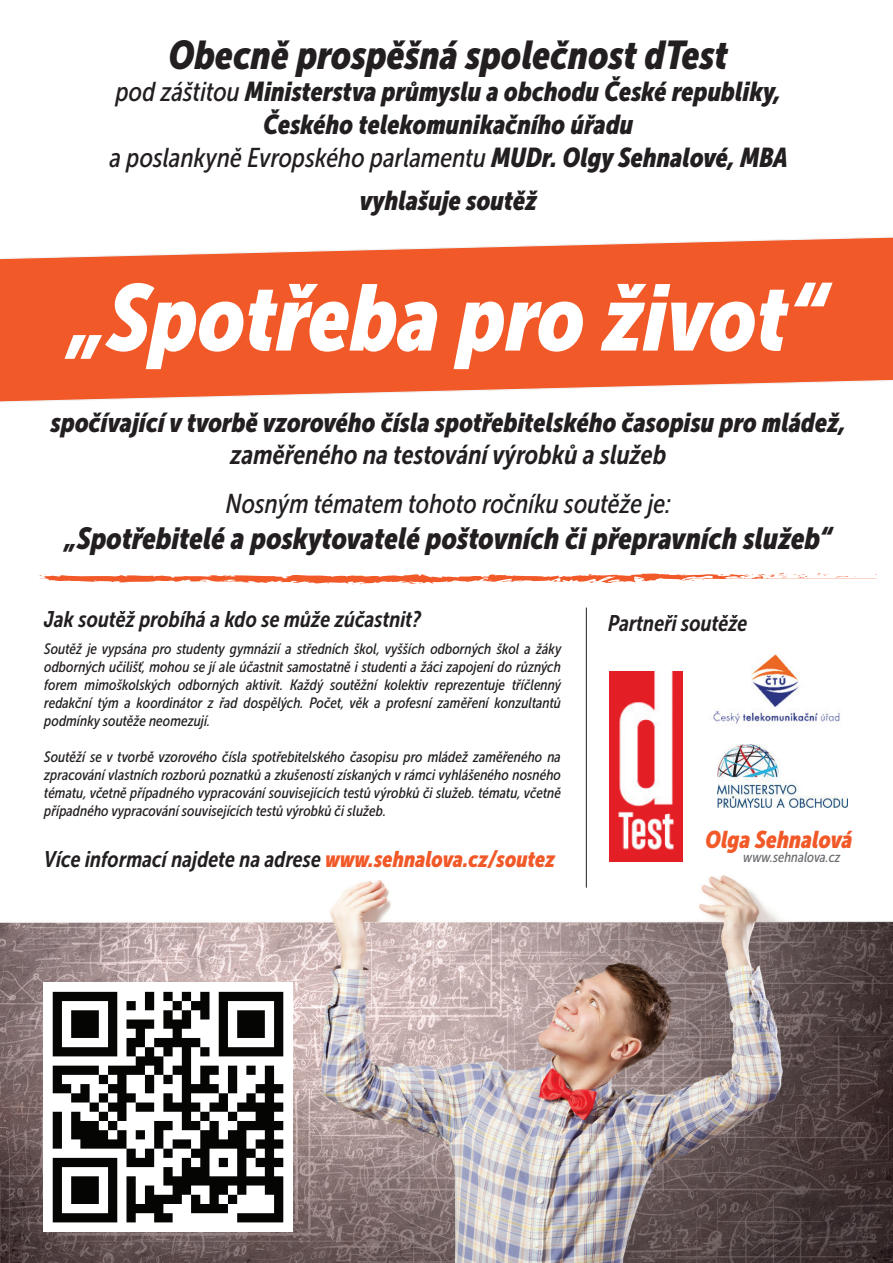
<style>
.page{position:relative;width:893px;height:1263px;background:#fff}
.page>*{position:absolute;margin:0;border:0;box-sizing:border-box;transform-origin:0 0}
.t1{font:italic 93px "Museo Sans Cond 900";color:#fff}
.t2{font:italic 39.9px "Museo Sans Cond 900";color:#231f20}
.t3{font:italic 30.3px "Museo Sans Cond 900";color:#231f20}
.t4{font:italic 27.15px/32.5px "Museo Sans Cond 900";color:#231f20;text-align:center}
.t5{font:italic 27.15px "Museo Sans Cond 500";color:#231f20}
.t6{font:italic 27.15px "Museo Sans Cond 700";color:#231f20}
.t7{font:italic 24px "Museo Sans Cond 900";color:#f15929}
.t8{font:italic 22.5px "Museo Sans Cond 700";color:#231f20}
.t9{font:italic 15px/18px "Museo Sans Cond 500";color:#231f20;text-align:justify}
.t10{font:italic 14.1px "Museo Sans Cond 500";color:#6c6d70}
.s1{font-family:"Museo Sans Cond 500"}
.s2{font-family:"Museo Sans Cond 900"}
.s3{font-family:"Museo Sans Cond 900";color:#f15929}
</style>
<div class="page">
<img style="left:0;top:727px;width:893px;height:536px">
<svg style="left:0;top:237px;width:893px;height:165px;background:#f26f46"></svg>
<img style="left:609px;top:671px;width:73px;height:191px">
<svg style="left:815px;top:573px;width:41px;height:5px"></svg>
<svg style="left:39px;top:573px;width:769px;height:11px"></svg>
<img style="left:717px;top:744px;width:131px;height:64px">
<div style="left:44px;top:983px;width:248px;height:249px;background:#fff"></div>
<svg style="left:53px;top:992px;width:230px;height:230px"></svg>
<img style="left:713px;top:654px;width:127px;height:70px">
<img style="left:697px;top:727px;width:153px;height:1px">
<h2 class="t2" style="left:169px;top:32px;width:561px">Obecně prospěšná společnost dTest</h2>
<h3 class="t4" style="left:116px;top:76px;width:667px"><span class="s1">pod záštitou</span> Ministerstva průmyslu a obchodu České republiky,<br>Českého telekomunikačního úřadu</h3>
<h3 class="t5" style="left:110px;top:142px;width:680px">a poslankyně Evropského parlamentu <span class="s2">MUDr. Olgy Sehnalové, MBA</span></h3>
<h3 class="t4" style="left:360px;top:184px;width:179px">vyhlašuje soutěž</h3>
<h1 class="t1" style="left:70px;top:265px;width:759px">„Spotřeba pro život“</h1>
<h3 class="t4" style="left:51px;top:406px;width:797px">spočívající v tvorbě vzorového čísla spotřebitelského časopisu pro mládež,</h3>
<h3 class="t6" style="left:230px;top:440px;width:437px">zaměřeného na testování výrobků a služeb</h3>
<h3 class="t5" style="left:226px;top:488px;width:447px">Nosným tématem tohoto ročníku soutěže je:</h3>
<h3 class="t3" style="left:65px;top:521px;width:769px">„Spotřebitelé a poskytovatelé poštovních či přepravních služeb“</h3>
<h3 class="t8" style="left:44px;top:606px;width:378px">Jak soutěž probíhá a kdo se může zúčastnit?</h3>
<p class="t9" style="left:44px;top:640px;width:519px">Soutěž je vypsána pro studenty gymnázií a středních škol, vyšších odborných škol a žáky odborných učilišť, mohou se jí ale účastnit samostatně i studenti a žáci zapojení do různých forem mimoškolských odborných aktivit. Každý soutěžní kolektiv reprezentuje tříčlenný redakční tým a koordinátor z řad dospělých. Počet, věk a profesní zaměření konzultantů podmínky soutěže neomezují.</p>
<p class="t9" style="left:44px;top:748px;width:518px">Soutěží se v tvorbě vzorového čísla spotřebitelského časopisu pro mládež zaměřeného na zpracování vlastních rozborů poznatků a zkušeností získaných v rámci vyhlášeného nosného tématu, včetně případného vypracování souvisejících testů výrobků či služeb. tématu, včetně případného vypracování souvisejících testů výrobků či služeb.</p>
<h3 class="t8" style="left:44px;top:846px;width:512px">Více informací najdete na adrese <span class="s3">www.sehnalova.cz/soutez</span></h3>
<h3 class="t8" style="left:608px;top:610px;width:141px">Partneři soutěže</h3>
<h3 class="t7" style="left:705px;top:826px;width:149px">Olga Sehnalová</h3>
<p class="t10" style="left:743px;top:849px;width:99px">www.sehnalova.cz</p>
</div>
